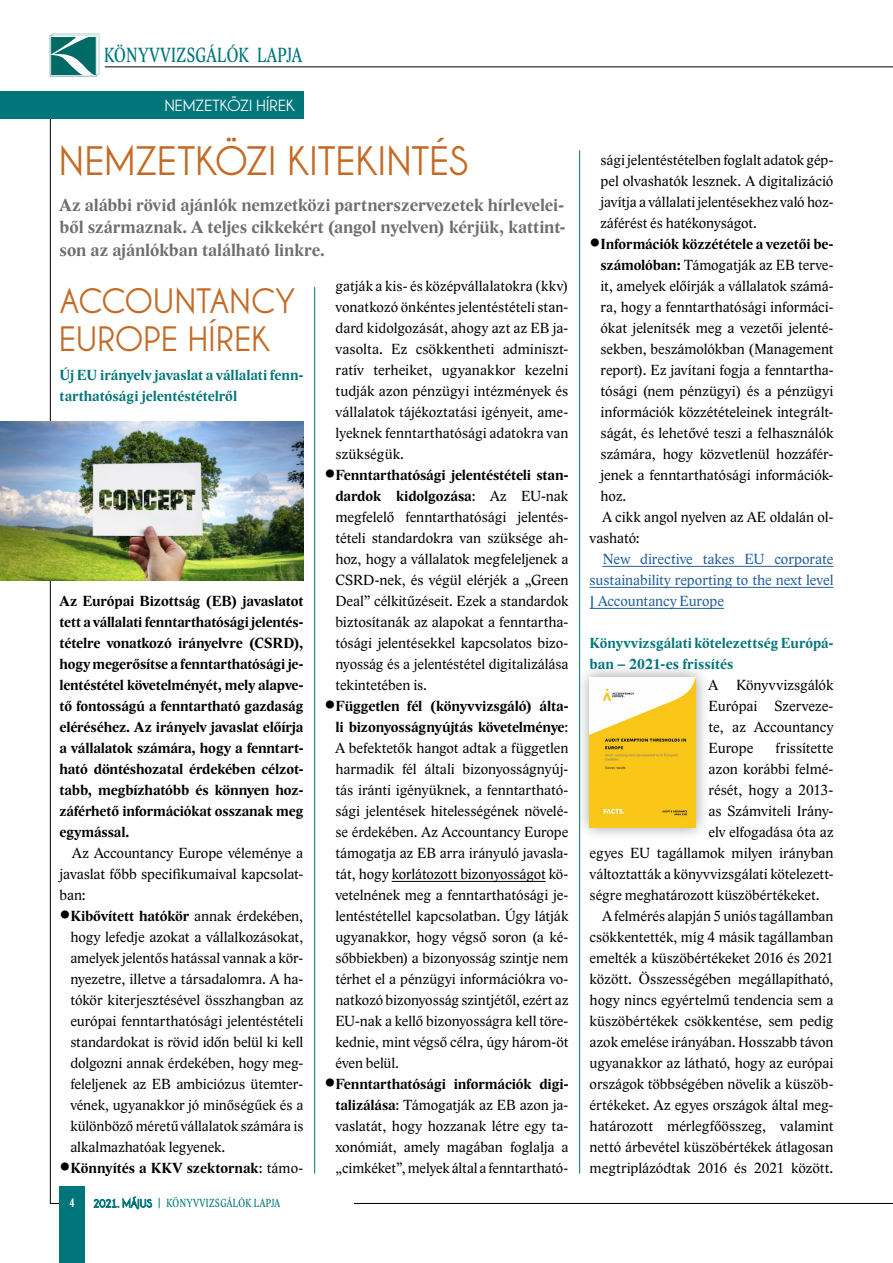
<style>
.page{position:relative;width:893px;height:1263px;background:#fff}
.page>*{position:absolute;margin:0;border:0;box-sizing:border-box;transform-origin:0 0}
.t1{font:700 42px "Champagne&Limousines";letter-spacing:.01em;color:#c46a24}
.t2{font:700 36px/37.5px "Champagne&Limousines";letter-spacing:.015em;color:#c46a24}
.t3{font:21px "Lido STF Condensed";letter-spacing:.02em;color:#00757a;scale:.9 1}
.t4{font:700 18px/22.5px "Lido STF";color:#6d6e71;text-align:justify}
.t5{font:700 16.5px "Champagne&Limousines";color:#fff;scale:1.05 1}
.t6{font:15px/21px "Lido STF";color:#000;text-align:justify}
.t7{font:700 15px/21px "Lido STF";color:#000;text-align:justify}
.t8{font:700 15px/21px "Lido STF";letter-spacing:.005em;color:#00757a}
.t9{font:15px/21px "Lido STF";color:#215e9e;text-align:justify}
.t10{font:700 12.75px "Lido STF Condensed";color:#fff;scale:.9 1}
.t11{font:12px "Lido STF Condensed";letter-spacing:.035em;color:#00757a;scale:.9 1}
.s1{font-weight:700;font-size:28.5px}
.s2{font-weight:700}
.s3{font-size:28.5px}
.s4{font-weight:400}
.s5{font-family:"Champagne&Limousines";font-weight:700;font-size:11.55px}
</style>
<div class="page">
<hr style="left:50px;top:1203px;width:843px;height:1px;background:#000">
<hr style="left:105px;top:66px;width:788px;height:1px;background:#000">
<hr style="left:50px;top:119px;width:1px;height:1084px;background:#000">
<svg style="left:50px;top:34px;width:49px;height:42px"></svg>
<div style="left:60px;top:1187px;width:25px;height:76px;background:#00757a"></div>
<div style="left:85px;top:1198px;width:269px;height:9px;background:#fff"></div>
<svg style="left:94px;top:1197px;width:58px;height:12px"></svg>
<div style="left:0;top:91px;width:303px;height:28px;background:#00757a"></div>
<hr style="left:392px;top:881px;width:154px;height:1px;background:#000">
<hr style="left:602px;top:566px;width:231px;height:1px;background:#215e9e">
<hr style="left:590px;top:587px;width:243px;height:1px;background:#215e9e">
<hr style="left:590px;top:608px;width:134px;height:1px;background:#215e9e">
<hr style="left:314px;top:287px;width:1px;height:887px;background:#00757a">
<hr style="left:579px;top:150px;width:1px;height:1024px;background:#00757a">
<img style="left:0;top:421px;width:303px;height:160px">
<div style="left:576px;top:663px;width:134px;height:179px;background:#000;opacity:.4"></div>
<img style="left:590px;top:677px;width:106px;height:150px">
<h3 class="t3" style="left:104px;top:42px;width:221px">KÖNYVVIZSGÁLÓK LAPJA</h3>
<p class="t5" style="left:165px;top:96px;width:125px">NEMZETKÖZI HÍREK</p>
<h1 class="t1" style="left:60px;top:137px;width:410px">NEMZETKÖZI KITEKINTÉS</h1>
<p class="t4" style="left:60px;top:194px;width:507px">Az alábbi rövid ajánlók nemzetközi partnerszervezetek hírlevelei&shy;ből származnak. A teljes cikkekért (angol nyelven) kérjük, kattint&shy;son az ajánlókban található linkre.</p>
<h2 class="t2" style="left:60px;top:282px;width:238px">ACCOUNTANCY<br>EUROPE HÍREK</h2>
<p class="t8" style="left:60px;top:365px;width:245px">Új EU irányelv javaslat a vállalati fenn&shy;tarthatósági jelentéstételről</p>
<p class="t7" style="left:60px;top:591px;width:245px">Az Európai Bizottság (EB) javaslatot tett a vállalati fenntarthatósági jelentés&shy;tételre vonatkozó irányelvre (CSRD), hogy megerősítse a fenntarthatósági je&shy;lentéstétel követelményét, mely alapve&shy;tő fontosságú a fenntartható gazdaság eléréséhez. Az irányelv javaslat előírja a vállalatok számára, hogy a fenntart&shy;ható döntéshozatal érdekében célzot&shy;tabb, megbízhatóbb és könnyen hoz&shy;záférhető információkat osszanak meg egymással.</p>
<p class="t6" style="left:60px;top:843px;width:245px;text-indent:13px">Az Accountancy Europe véleménye a javaslat főbb specifikumaival kapcsolat&shy;ban:</p>
<p class="t6" style="left:70px;top:906px;width:235px;text-indent:-11px"><span class="s1">•</span><span class="s2">Kibővített hatókör</span> annak érdekében, hogy lefedje azokat a vállalkozásokat, amelyek jelentős hatással vannak a kör&shy;nyezetre, illetve a társadalomra. A ha&shy;tókör kiterjesztésével összhangban az európai fenntarthatósági jelentéstételi standardokat is rövid időn belül ki kell dolgozni annak érdekében, hogy meg&shy;feleljenek az EB ambiciózus ütemter&shy;vének, ugyanakkor jó minőségűek és a különböző méretű vállalatok számára is alkalmazhatóak legyenek.</p>
<p class="t7" style="left:60px;top:1158px;width:245px"><span class="s3">•</span>Könnyítés a KKV szektornak<span class="s4">: támo-</span></p>
<p class="t10" style="left:70px;top:1195px;width:7px">4</p>
<p class="t11" style="left:93px;top:1196px;width:209px"><span class="s5">2021. MÁJUS</span> | KÖNYVVIZSGÁLÓK LAPJA</p>
<p class="t6" style="left:336px;top:276px;width:234px">gatják a kis- és középvállalatokra (kkv) vonatkozó önkéntes jelentéstételi stan&shy;dard kidolgozását, ahogy azt az EB ja&shy;vasolta. Ez csökkentheti adminiszt&shy;ratív terheiket, ugyanakkor kezelni tudják azon pénzügyi intézmények és vállalatok tájékoztatási igényeit, ame&shy;lyeknek fenntarthatósági adatokra van szükségük.</p>
<p class="t6" style="left:335px;top:465px;width:235px;text-indent:-11px"><span class="s1">•</span><span class="s2">Fenntarthatósági jelentéstételi stan&shy;dardok kidolgozása</span>: Az EU-nak megfelelő fenntarthatósági jelentés&shy;tételi standardokra van szüksége ah&shy;hoz, hogy a vállalatok megfeleljenek a CSRD-nek, és végül elérjék a „Green Deal” célkitűzéseit. Ezek a standardok biztosítanák az alapokat a fenntartha&shy;tósági jelentésekkel kapcsolatos bizo&shy;nyosság és a jelentéstétel digitalizálása tekintetében is.</p>
<p class="t6" style="left:335px;top:696px;width:235px;text-indent:-11px"><span class="s1">•</span><span class="s2">Független fél (könyvvizsgáló) álta&shy;li bizonyosságnyújtás követelménye</span>:<br>A befektetők hangot adtak a független harmadik fél általi bizonyosságnyúj&shy;tás iránti igényüknek, a fenntartható&shy;sági jelentések hitelességének növelé&shy;se érdekében. Az Accountancy Europe támogatja az EB arra irányuló javasla&shy;tát, hogy korlátozott bizonyosságot kö&shy;vetelnének meg a fenntarthatósági je&shy;lentéstétellel kapcsolatban. Úgy látják ugyanakkor, hogy végső soron (a ké&shy;sőbbiekben) a bizonyosság szintje nem térhet el a pénzügyi információkra vo&shy;natkozó bizonyosság szintjétől, ezért az EU-nak a kellő bizonyosságra kell töre&shy;kednie, mint végső célra, úgy három-öt éven belül.</p>
<p class="t6" style="left:335px;top:1074px;width:234px;text-indent:-11px"><span class="s1">•</span><span class="s2">Fenntarthatósági információk digi&shy;talizálása</span>: Támogatják az EB azon ja&shy;vaslatát, hogy hozzanak létre egy ta&shy;xonómiát, amely magában foglalja a „cimkéket”, melyek által a fenntartható-</p>
<p class="t6" style="left:600px;top:150px;width:234px">sági jelentéstételben foglalt adatok gép&shy;pel olvashatók lesznek. A digitalizáció javítja a vállalati jelentésekhez való hoz&shy;záférést és hatékonyságot.</p>
<p class="t7" style="left:590px;top:234px;width:245px"><span class="s3">•</span>Információk közzététele a vezetői be-</p>
<p class="t6" style="left:600px;top:255px;width:234px"><span class="s2">számolóban:</span> Támogatják az EB terve-</p>
<p class="t6" style="left:600px;top:276px;width:234px">it, amelyek előírják a vállalatok számá-</p>
<p class="t6" style="left:600px;top:297px;width:234px">ra, hogy a fenntarthatósági informáci-</p>
<p class="t6" style="left:600px;top:318px;width:234px">ókat jelenítsék meg a vezetői jelenté-</p>
<p class="t6" style="left:600px;top:339px;width:234px">sekben, beszámolókban (Management</p>
<p class="t6" style="left:600px;top:360px;width:234px">report). Ez javítani fogja a fenntartha-</p>
<p class="t6" style="left:600px;top:381px;width:234px">tósági (nem pénzügyi) és a pénzügyi</p>
<p class="t6" style="left:600px;top:402px;width:234px">információk közzétételeinek integrált-</p>
<p class="t6" style="left:600px;top:423px;width:234px">ságát, és lehetővé teszi a felhasználók</p>
<p class="t6" style="left:600px;top:444px;width:234px">számára, hogy közvetlenül hozzáfér-</p>
<p class="t6" style="left:600px;top:465px;width:234px">jenek a fenntarthatósági információk-</p>
<p class="t6" style="left:600px;top:486px;width:27px">hoz.</p>
<p class="t6" style="left:602px;top:507px;width:233px">A cikk angol nyelven az AE oldalán ol-</p>
<p class="t6" style="left:590px;top:528px;width:52px">vasható:</p>
<p class="t9" style="left:590px;top:549px;width:245px;text-indent:13px">New directive takes EU corporate sustainability reporting to the next level | Accountancy Europe</p>
<p class="t8" style="left:590px;top:633px;width:245px">Könyvvizsgálati kötelezettség Európá&shy;ban – 2021-es frissítés</p>
<p class="t6" style="left:708px;top:675px;width:126px">A Könyvvizsgálók Európai Szerveze&shy;te, az Accountancy Europe</p>
<p class="t6" style="left:776px;top:738px;width:59px">frissítette</p>
<p class="t6" style="left:708px;top:759px;width:126px">azon korábbi felmé-</p>
<p class="t6" style="left:708px;top:780px;width:126px">rését, hogy a 2013-</p>
<p class="t6" style="left:708px;top:801px;width:126px">as Számviteli Irány-</p>
<p class="t6" style="left:708px;top:822px;width:126px">elv elfogadása óta az</p>
<p class="t6" style="left:590px;top:843px;width:245px">egyes EU tagállamok milyen irányban</p>
<p class="t6" style="left:590px;top:864px;width:245px">változtatták a könyvvizsgálati kötelezett-</p>
<p class="t6" style="left:590px;top:885px;width:231px">ségre meghatározott küszöbértékeket.</p>
<p class="t6" style="left:602px;top:906px;width:233px">A felmérés alapján 5 uniós tagállamban</p>
<p class="t6" style="left:590px;top:927px;width:245px">csökkentették, míg 4 másik tagállamban</p>
<p class="t6" style="left:590px;top:948px;width:245px">emelték a küszöbértékeket 2016 és 2021</p>
<p class="t6" style="left:590px;top:969px;width:245px">között. Összességében megállapítható,</p>
<p class="t6" style="left:590px;top:990px;width:245px">hogy nincs egyértelmű tendencia sem a</p>
<p class="t6" style="left:590px;top:1011px;width:245px">küszöbértékek csökkentése, sem pedig</p>
<p class="t6" style="left:590px;top:1032px;width:245px">azok emelése irányában. Hosszabb távon</p>
<p class="t6" style="left:590px;top:1053px;width:245px">ugyanakkor az látható, hogy az európai</p>
<p class="t6" style="left:590px;top:1074px;width:245px">országok többségében növelik a küszöb-</p>
<p class="t6" style="left:590px;top:1095px;width:245px">értékeket. Az egyes országok által meg-</p>
<p class="t6" style="left:590px;top:1116px;width:245px">határozott mérlegfőösszeg, valamint</p>
<p class="t6" style="left:590px;top:1137px;width:245px">nettó árbevétel küszöbértékek átlagosan</p>
<p class="t6" style="left:590px;top:1158px;width:245px">megtriplázódtak 2016 és 2021 között.</p>
</div>
